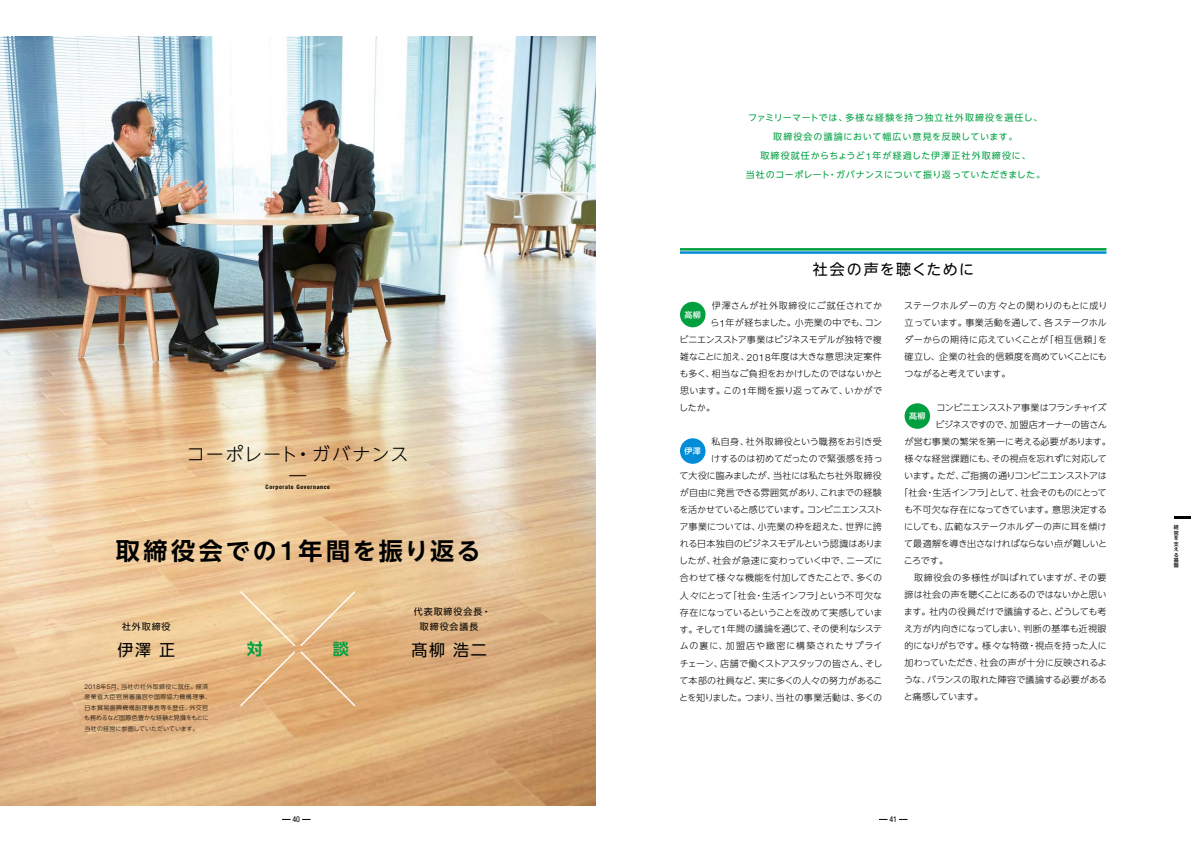
<style>
.page{position:relative;width:1191px;height:842px;background:#fff}
.page>*{position:absolute;margin:0;border:0;box-sizing:border-box;transform-origin:0 0}
.t1{font:700 24px "UD Shin Go NT Pr 6 De";letter-spacing:.115em;color:#000}
.t2{font:300 18px "UD Shin Go NT Pr 6";letter-spacing:.065em;color:#000}
.t3{font:16px "UD Shin Go NT Pr 6";letter-spacing:.1em;color:#000}
.t4{font:700 16px "UD Shin Go NT Pr 6 De";color:#00a041}
.t5{font:15px "UD Shin Go NT Pr 6";letter-spacing:.09em;color:#000}
.t6{font:300 9px/17px "UD Shin Go NT Pr 6";letter-spacing:-.005em;color:#000;text-align:right}
.t7{font:9px/19px "UD Shin Go NT Pr 6";letter-spacing:.085em;color:#00a041;text-align:center}
.t8{font:300 9px "UD Shin Go NT Pr 6";letter-spacing:-.025em;color:#000}
.t9{font:300 9px "UD Shin Go NT Pr 6";letter-spacing:-.045em;color:#000}
.t10{font:300 9px "UD Shin Go NT Pr 6";letter-spacing:-.055em;color:#000}
.t11{font:300 9px "UD Shin Go NT Pr 6";letter-spacing:.05em;color:#000}
.t12{font:300 9px "UD Shin Go NT Pr 6";letter-spacing:.015em;color:#000}
.t13{font:300 9px "UD Shin Go NT Pr 6";letter-spacing:-.06em;color:#000}
.t14{font:300 9px "UD Shin Go NT Pr 6";letter-spacing:-.05em;color:#000}
.t15{font:9px/15px "UD Shin Go NT Pr 6";letter-spacing:.1em;color:#000}
.t16{font:300 9px "UD Shin Go NT Pr 6";letter-spacing:.045em;color:#000}
.t17{font:300 9px "UD Shin Go NT Pr 6";letter-spacing:-.035em;color:#000}
.t18{font:500 8px "UD Shin Go NT Pr 6";color:#fff}
.t19{font:condensed 8px "Helvetica Neue LT Std";color:#000}
.t20{font:300 6px/10.5px "UD Shin Go NT Pr 6";letter-spacing:.05em;color:#000}
.t21{font:700 condensed 6px "Helvetica Neue LT Std";letter-spacing:.1em;color:#000}
.t22{font:500 5px/5.4px "UD Shin Go NT Pr 6";color:#000;text-align:justify}
.s1{font-family:"Helvetica Neue LT Std";font-size:9.9px}
.s2{font-family:"Koz Min Pr 6 N";font-weight:400}
.s3{font-family:"Helvetica Neue LT Std";font-weight:500;font-size:26.4px}
.s4{font-family:"Helvetica Neue LT Std";font-size:6.6px}
</style>
<div class="page">
<img style="left:0;top:37px;width:595px;height:768px">
<svg style="left:240px;top:591px;width:115px;height:115px;background:#e6ba87"></svg>
<hr style="left:680px;top:248px;width:426px;height:3px;background:#00a041">
<hr style="left:680px;top:251px;width:426px;height:3px;background:#008cd6">
<div style="left:680px;top:302px;width:25px;height:25px;background:#00a041;border-radius:50%"></div>
<div style="left:680px;top:438px;width:25px;height:26px;background:#008cd6;border-radius:50%"></div>
<div style="left:904px;top:403px;width:26px;height:26px;background:#00a041;border-radius:50%"></div>
<svg style="left:289px;top:475px;width:17px;height:1px"></svg>
<hr style="left:1174px;top:516px;width:17px;height:3px;background:#000">
<p class="t7" style="left:745px;top:108px;width:301px">ファミリーマートでは、多様な経験を持つ独立社外取締役を選任し、取締役会の議論において幅広い意見を反映しています。<br>取締役就任からちょうど<span class="s1">1</span>年が経過した伊澤正社外取締役に、<br>当社のコーポレート・ガバナンスについて振り返っていただきました。</p>
<h2 class="t2" style="left:187px;top:439px;width:223px">コーポレート<span class="s2">・</span>ガバナンス</h2>
<p class="t21" style="left:265px;top:483px;width:66px">Corporate Governance</p>
<h1 class="t1" style="left:116px;top:531px;width:366px">取締役会での<span class="s3">1</span>年間を振り返る</h1>
<p class="t15" style="left:122px;top:618px;width:50px">社外取締役</p>
<h3 class="t3" style="left:117px;top:637px;width:59px">伊澤正</h3>
<p class="t20" style="left:84px;top:681px;width:128px"><span class="s4">2018</span>年<span class="s4">5</span>月、当社の社外取締役に就任。経済産業省大臣官房審議官や国際協力機構理事、日本貿易振興機構副理事長等を歴任、外交官も務めるなど国際色豊かな経験と見識をもとに当社の経営に参画していただいています。</p>
<h3 class="t4" style="left:247px;top:636px;width:17px">対</h3>
<h3 class="t4" style="left:333px;top:636px;width:17px">談</h3>
<p class="t15" style="left:420px;top:603px;width:72px;text-indent:-6px">代表取締役会長・取締役会議長</p>
<h3 class="t3" style="left:411px;top:637px;width:77px">髙柳浩二</h3>
<h3 class="t5" style="left:812px;top:257px;width:163px">社会の声を聴くために</h3>
<p class="t16" style="left:712px;top:299px;width:172px">伊澤さんが社外取締役にご就任されてか</p>
<p class="t12" style="left:710px;top:316px;width:173px">ら<span class="s1">1</span>年が経ちました。小売業の中でも、コン</p>
<p class="t6" style="left:679px;top:331px;width:204px">ビニエンスストア事業はビジネスモデルが独特で複</p>
<p class="t6" style="left:680px;top:348px;width:203px">雑なことに加え、<span class="s1">2018</span>年度は大きな意思決定案件</p>
<p class="t6" style="left:679px;top:365px;width:205px">も多く、相当なご負担をおかけしたのではないかと</p>
<p class="t6" style="left:680px;top:382px;width:203px">思います。この<span class="s1">1</span>年間を振り返ってみて、いかがで</p>
<p class="t6" style="left:679px;top:399px;width:38px">したか。</p>
<p class="t18" style="left:684px;top:445px;width:18px">伊澤</p>
<p class="t18" style="left:684px;top:308px;width:18px">髙柳</p>
<p class="t6" style="left:679px;top:433px;width:205px">私自身、社外取締役という職務をお引き受<br>けするのは初めてだったので緊張感を持っ<br>て大役に臨みましたが、当社には私たち社外取締役が自由に発言できる雰囲気があり、これまでの経験を活かせていると感じています。コンビニエンスストア事業については、小売業の枠を超えた、世界に誇れる日本独自のビジネスモデルという認識はありましたが、社会が急速に変わっていく中で、ニーズに合わせて様々な機能を付加してきたことで、多くの人々にとって「社会・生活インフラ」という不可欠な存在になっているということを改めて実感しています。そして<span class="s1">1</span>年間の議論を通じて、その便利なシステムの裏に、加盟店や緻密に構築されたサプライチェーン、店舗で働くストアスタッフの皆さん、そして本部の社員など、実に多くの人々の努力があることを知りました。つまり、当社の事業活動は、多くの</p>
<p class="t6" style="left:904px;top:297px;width:205px;text-align:justify">ステークホルダーの方々との関わりのもとに成り立っています。事業活動を通して、各ステークホルダーからの期待に応えていくことが「相互信頼」を確立し、企業の社会的信頼度を高めていくことにもつながると考えています。</p>
<p class="t18" style="left:909px;top:410px;width:18px">髙柳</p>
<p class="t13" style="left:936px;top:400px;width:171px">コンビニエンスストア事業はフランチャイズ</p>
<p class="t14" style="left:935px;top:417px;width:173px">ビジネスですので、加盟店オーナーの皆さん</p>
<p class="t6" style="left:904px;top:433px;width:208px">が営む事業の繁栄を第一に考える必要があります。</p>
<p class="t6" style="left:904px;top:450px;width:204px">様々な経営課題にも、その視点を忘れずに対応して</p>
<p class="t10" style="left:904px;top:468px;width:204px">います。ただ、ご指摘の通りコンビニエンスストアは</p>
<p class="t9" style="left:899px;top:485px;width:209px">「社会・生活インフラ」として、社会そのものにとって</p>
<p class="t6" style="left:904px;top:501px;width:204px">も不可欠な存在になってきています。意思決定する</p>
<p class="t6" style="left:904px;top:518px;width:204px">にしても、広範なステークホルダーの声に耳を傾け</p>
<p class="t8" style="left:904px;top:536px;width:204px">て最適解を導き出さなければならない点が難しいと</p>
<p class="t6" style="left:904px;top:552px;width:46px">ころです。</p>
<p class="t11" style="left:904px;top:570px;width:203px">　取締役会の多様性が叫ばれていますが、その要</p>
<p class="t8" style="left:904px;top:587px;width:203px">諦は社会の声を聴くことにあるのではないかと思い</p>
<p class="t6" style="left:904px;top:603px;width:204px">ます。社内の役員だけで議論すると、どうしても考</p>
<p class="t6" style="left:904px;top:620px;width:204px">え方が内向きになってしまい、判断の基準も近視眼</p>
<p class="t6" style="left:904px;top:637px;width:204px">的になりがちです。様々な特徴・視点を持った人に</p>
<p class="t6" style="left:904px;top:654px;width:204px">加わっていただき、社会の声が十分に反映されるよ</p>
<p class="t6" style="left:904px;top:671px;width:204px">うな、バランスの取れた陣容で議論する必要がある</p>
<p class="t17" style="left:904px;top:689px;width:81px">と痛感しています。</p>
<p class="t19" style="left:292px;top:814px;width:9px">40</p>
<p class="t19" style="left:889px;top:814px;width:9px">41</p>
<p class="t22" style="left:1174px;top:525px;width:6px">経営を支える基盤</p>
</div>
